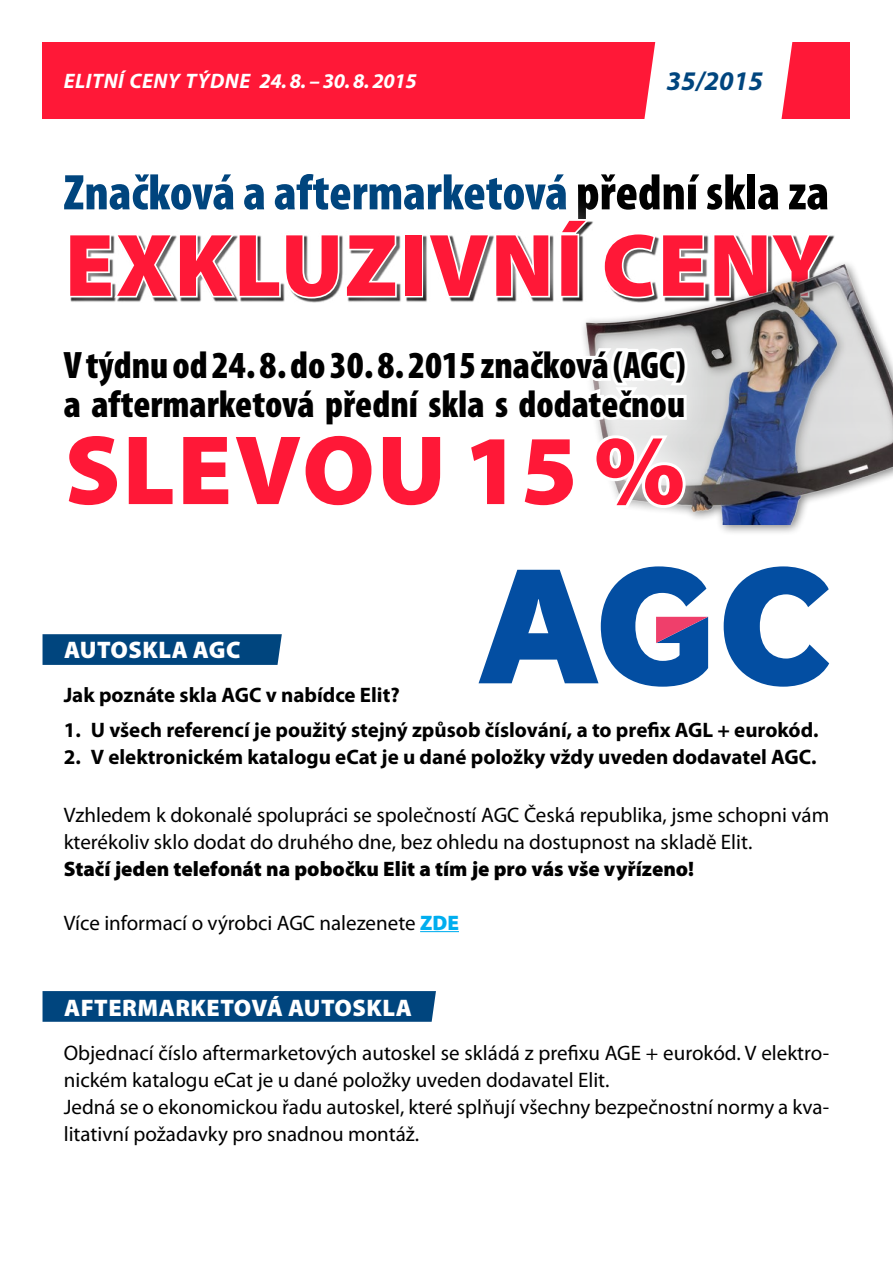
<style>
.page{position:relative;width:893px;height:1263px;background:#fff}
.page>*{position:absolute;margin:0;border:0;box-sizing:border-box;transform-origin:0 0}
.t1{font:900 99.45px "Myriad Pro";letter-spacing:.02em;color:#ff1837}
.t2{font:900 89.7px "Myriad Pro";letter-spacing:.02em;color:#ff1837}
.t3{font:900 condensed 50.55px "Myriad Pro";color:#00457e}
.t4{font:900 condensed 38.4px/39px "Myriad Pro";color:#000}
.t5{font:italic 700 27px "Myriad Pro";color:#00457e}
.t6{font:900 24px "Myriad Pro";letter-spacing:.02em;color:#fff}
.t7{font:21px/27px "Myriad Pro";color:#000}
.t8{font:700 21px "Myriad Pro";color:#000}
.t9{font:900 21px "Myriad Pro";color:#000}
.t10{font:italic 700 21px "Myriad Pro";letter-spacing:.025em;color:#fff}
.s1{color:#000}
.s2{font-weight:900;color:#00aeef}
</style>
<div class="page">
<div style="left:43px;top:43px;width:807px;height:76px;background:#ff1837"></div>
<svg style="left:644px;top:42px;width:149px;height:77px;background:#ffecee"></svg>
<svg style="left:43px;top:634px;width:239px;height:31px;background:#044880"></svg>
<div style="left:43px;top:991px;width:393px;height:31px;background:#00457e"></div>
<svg style="left:70px;top:235px;width:328px;height:65px"></svg>
<div style="left:403px;top:234px;width:20px;height:63px;border:3px solid #fff"></div>
<svg style="left:425px;top:221px;width:168px;height:79px"></svg>
<svg style="left:607px;top:235px;width:226px;height:24px"></svg>
<div style="left:580px;top:259px;width:313px;height:277px;background:#000;opacity:.5"></div>
<img style="left:557px;top:263px;width:336px;height:261px">
<div style="left:34px;top:321px;width:680px;height:214px;background:#fff;opacity:.75"></div>
<svg style="left:56px;top:343px;width:634px;height:170px"></svg>
<svg style="left:724px;top:566px;width:105px;height:121px"></svg>
<svg style="left:479px;top:566px;width:229px;height:121px"></svg>
<hr style="left:420px;top:931px;width:39px;height:1px;background:#00aeef">
<p class="t10" style="left:64px;top:67px;width:355px">ELITNÍ CENY TÝDNE 24. 8. – 30. 8. 2015</p>
<p class="t5" style="left:667px;top:64px;width:98px">35/2015</p>
<h3 class="t3" style="left:64px;top:164px;width:767px">Značková a aftermarketová <span class="s1">přední skla za</span></h3>
<h2 class="t2" style="left:65px;top:215px;width:765px">EXKLUZIVNÍ CENY</h2>
<h3 class="t4" style="left:64px;top:346px;width:623px">V týdnu od 24.8.do 30. 8. 2015 značková (AGC) a aftermarketová přední skla s dodatečnou</h3>
<h1 class="t1" style="left:65px;top:414px;width:622px">SLEVOU 15 %</h1>
<p class="t6" style="left:64px;top:636px;width:178px">AUTOSKLA AGC</p>
<p class="t8" style="left:64px;top:682px;width:337px">Jak poznáte skla AGC v nabídce Elit?</p>
<p class="t8" style="left:64px;top:716px;width:756px">1. U všech referencí je použitý stejný způsob číslování, a to prefix AGL + eurokód.</p>
<p class="t8" style="left:64px;top:743px;width:754px">2. V elektronickém katalogu eCat je u dané položky vždy uveden dodavatel AGC.</p>
<p class="t7" style="left:64px;top:801px;width:767px">Vzhledem k dokonalé spolupráci se společností AGC Česká republika, jsme schopni vám kterékoliv sklo dodat do druhého dne, bez ohledu na dostupnost na skladě Elit.</p>
<p class="t9" style="left:64px;top:856px;width:632px">Stačí jeden telefonát na pobočku Elit a tím je pro vás vše vyřízeno!</p>
<p class="t7" style="left:64px;top:909px;width:397px">Více informací o výrobci AGC nalezenete <span class="s2">ZDE</span></p>
<p class="t6" style="left:64px;top:994px;width:349px">AFTERMARKETOVÁ AUTOSKLA</p>
<p class="t7" style="left:64px;top:1039px;width:767px">Objednací číslo aftermarketových autoskel se skládá z prefixu AGE + eurokód. V elektro&shy;nickém katalogu eCat je u dané položky uveden dodavatel Elit.<br>Jedná se o ekonomickou řadu autoskel, které splňují všechny bezpečnostní normy a kva&shy;litativní požadavky pro snadnou montáž.</p>
</div>
